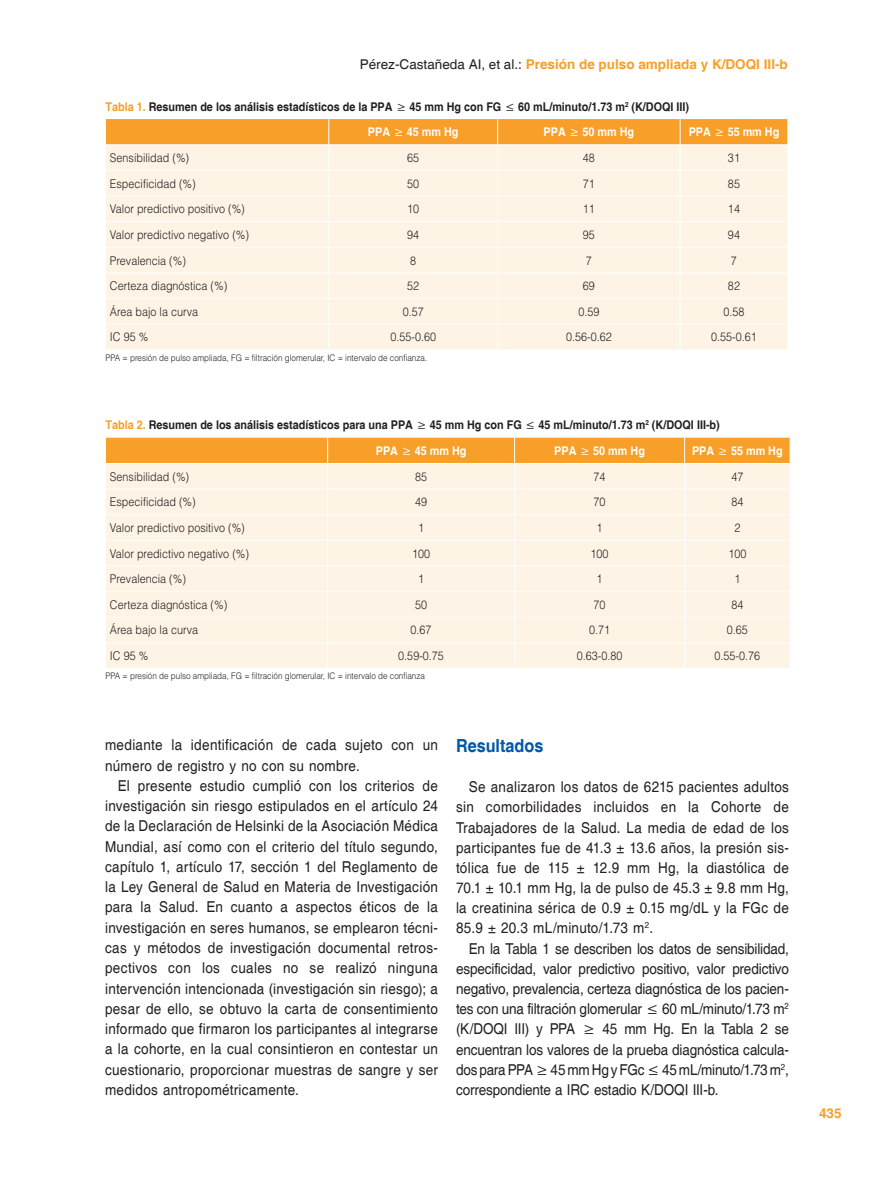
<style>
.page{position:relative;width:894px;height:1191px;background:#fff}
.page>*{position:absolute;margin:0;border:0;box-sizing:border-box;transform-origin:0 0}
.t1{font:700 18px "Helvetica";color:#0157a8;scale:.9 1}
.TX{font:15px/20.2px "Helvetica";letter-spacing:.02em;color:#231f20;text-align:justify;scale:.9 1}
.t2{font:700 13.5px "Helvetica";color:#f89f29}
.TB{font:300 12px "Helvetica LT Std";color:#231f20;scale:.9 1}
.TT{font:700 12px "Helvetica";color:#231f20;scale:.9 1}
.TBL{font:300 12px "Helvetica LT Std";color:#231f20;scale:.9 1}
.TCH{font:700 12px "Helvetica";color:#fff;scale:.9 1}
.TFN{font:300 9px "Helvetica LT Std";color:#231f20;scale:.9 1}
.s1{font-weight:400;color:#231f20}
.s2{color:#f89f29}
</style>
<div class="page">
<svg style="left:105px;top:437px;width:685px;height:231px;background:#fdebd2"></svg>
<hr style="left:105px;top:463px;width:222px;height:1px;background:#fff">
<hr style="left:327px;top:463px;width:187px;height:1px;background:#fff">
<hr style="left:514px;top:463px;width:170px;height:1px;background:#fff">
<hr style="left:684px;top:463px;width:106px;height:1px;background:#fff">
<svg style="left:105px;top:119px;width:683px;height:231px;background:#fdebd2"></svg>
<hr style="left:105px;top:144px;width:223px;height:1px;background:#fff">
<hr style="left:328px;top:144px;width:169px;height:1px;background:#fff">
<hr style="left:497px;top:144px;width:183px;height:1px;background:#fff">
<hr style="left:680px;top:144px;width:108px;height:1px;background:#fff">
<p class="t2" style="left:359px;top:56px;width:429px"><span class="s1">Pérez-Castañeda AI, et al.:</span> Presión de pulso ampliada y K/DOQI III-b</p>
<p class="TT" style="left:105px;top:99px;width:649px"><span class="s2">Tabla 1.</span> Resumen de los análisis estadísticos de la PPA ≥ 45 mm Hg con FG ≤ 60 mL/minuto/1.73 m<sup>2</sup> (K/DOQI III)</p>
<p class="TCH" style="left:368px;top:125px;width:102px">PPA ≥ 45 mm Hg</p>
<p class="TCH" style="left:543px;top:125px;width:102px">PPA ≥ 50 mm Hg</p>
<p class="TCH" style="left:688px;top:125px;width:102px">PPA ≥ 55 mm Hg</p>
<p class="TB" style="left:110px;top:150px;width:89px">Sensibilidad (%)</p>
<p class="TB" style="left:407px;top:150px;width:15px">65</p>
<p class="TB" style="left:582px;top:150px;width:15px">48</p>
<p class="TB" style="left:727px;top:150px;width:15px">31</p>
<p class="TB" style="left:110px;top:176px;width:97px">Especificidad (%)</p>
<p class="TB" style="left:407px;top:176px;width:15px">50</p>
<p class="TB" style="left:582px;top:176px;width:15px">71</p>
<p class="TB" style="left:727px;top:176px;width:15px">85</p>
<p class="TB" style="left:110px;top:201px;width:151px">Valor predictivo positivo (%)</p>
<p class="TB" style="left:407px;top:201px;width:15px">10</p>
<p class="TB" style="left:582px;top:201px;width:15px">11</p>
<p class="TB" style="left:727px;top:201px;width:15px">14</p>
<p class="TB" style="left:110px;top:227px;width:156px">Valor predictivo negativo (%)</p>
<p class="TB" style="left:407px;top:227px;width:15px">94</p>
<p class="TB" style="left:582px;top:227px;width:15px">95</p>
<p class="TB" style="left:727px;top:227px;width:15px">94</p>
<p class="TB" style="left:110px;top:253px;width:86px">Prevalencia (%)</p>
<p class="TB" style="left:410px;top:253px;width:8px">8</p>
<p class="TB" style="left:585px;top:253px;width:8px">7</p>
<p class="TB" style="left:730px;top:253px;width:8px">7</p>
<p class="TB" style="left:110px;top:278px;width:132px">Certeza diagnóstica (%)</p>
<p class="TB" style="left:407px;top:278px;width:15px">52</p>
<p class="TB" style="left:582px;top:278px;width:15px">69</p>
<p class="TB" style="left:727px;top:278px;width:15px">82</p>
<p class="TB" style="left:110px;top:304px;width:99px">Área bajo la curva</p>
<p class="TB" style="left:402px;top:304px;width:25px">0.57</p>
<p class="TB" style="left:578px;top:304px;width:25px">0.59</p>
<p class="TB" style="left:723px;top:304px;width:25px">0.58</p>
<p class="TBL" style="left:110px;top:329px;width:44px">IC 95 %</p>
<p class="TBL" style="left:390px;top:329px;width:52px">0.55-0.60</p>
<p class="TBL" style="left:566px;top:329px;width:52px">0.56-0.62</p>
<p class="TBL" style="left:710px;top:329px;width:52px">0.55-0.61</p>
<p class="TFN" style="left:105px;top:352px;width:359px">PPA = presión de pulso ampliada, FG = filtración glomerular, IC = intervalo de confianza.</p>
<p class="TT" style="left:105px;top:418px;width:683px"><span class="s2">Tabla 2.</span> Resumen de los análisis estadísticos para una PPA ≥ 45 mm Hg con FG ≤ 45 mL/minuto/1.73 m<sup>2</sup> (K/DOQI III-b)</p>
<p class="TCH" style="left:375px;top:443px;width:102px">PPA ≥ 45 mm Hg</p>
<p class="TCH" style="left:554px;top:443px;width:102px">PPA ≥ 50 mm Hg</p>
<p class="TCH" style="left:691px;top:443px;width:102px">PPA ≥ 55 mm Hg</p>
<p class="TB" style="left:110px;top:469px;width:89px">Sensibilidad (%)</p>
<p class="TB" style="left:415px;top:469px;width:15px">85</p>
<p class="TB" style="left:593px;top:469px;width:15px">74</p>
<p class="TB" style="left:731px;top:469px;width:15px">47</p>
<p class="TB" style="left:110px;top:494px;width:97px">Especificidad (%)</p>
<p class="TB" style="left:415px;top:494px;width:15px">49</p>
<p class="TB" style="left:593px;top:494px;width:15px">70</p>
<p class="TB" style="left:731px;top:494px;width:15px">84</p>
<p class="TB" style="left:110px;top:520px;width:151px">Valor predictivo positivo (%)</p>
<p class="TB" style="left:418px;top:520px;width:8px">1</p>
<p class="TB" style="left:596px;top:520px;width:8px">1</p>
<p class="TB" style="left:734px;top:520px;width:8px">2</p>
<p class="TB" style="left:110px;top:545px;width:156px">Valor predictivo negativo (%)</p>
<p class="TB" style="left:412px;top:545px;width:22px">100</p>
<p class="TB" style="left:590px;top:545px;width:22px">100</p>
<p class="TB" style="left:728px;top:545px;width:22px">100</p>
<p class="TB" style="left:110px;top:571px;width:86px">Prevalencia (%)</p>
<p class="TB" style="left:418px;top:571px;width:8px">1</p>
<p class="TB" style="left:596px;top:571px;width:8px">1</p>
<p class="TB" style="left:734px;top:571px;width:8px">1</p>
<p class="TB" style="left:110px;top:597px;width:132px">Certeza diagnóstica (%)</p>
<p class="TB" style="left:415px;top:597px;width:15px">50</p>
<p class="TB" style="left:593px;top:597px;width:15px">70</p>
<p class="TB" style="left:731px;top:597px;width:15px">84</p>
<p class="TB" style="left:110px;top:622px;width:99px">Área bajo la curva</p>
<p class="TB" style="left:410px;top:622px;width:25px">0.67</p>
<p class="TB" style="left:589px;top:622px;width:25px">0.71</p>
<p class="TB" style="left:726px;top:622px;width:25px">0.65</p>
<p class="TBL" style="left:110px;top:648px;width:44px">IC 95 %</p>
<p class="TBL" style="left:398px;top:648px;width:52px">0.59-0.75</p>
<p class="TBL" style="left:576px;top:648px;width:52px">0.63-0.80</p>
<p class="TBL" style="left:714px;top:648px;width:52px">0.55-0.76</p>
<p class="TFN" style="left:105px;top:670px;width:356px">PPA = presión de pulso ampliada, FG = filtración glomerular, IC = intervalo de confianza</p>
<p class="TX" style="left:105px;top:735px;width:371px">mediante la identificación de cada sujeto con un número de registro y no con su nombre.</p>
<p class="TX" style="left:105px;top:775px;width:371px;text-indent:13px">El presente estudio cumplió con los criterios de investigación sin riesgo estipulados en el artículo 24 de la Declaración de Helsinki de la Asociación Médica Mundial, así como con el criterio del título segundo, capítulo 1, artículo 17, sección 1 del Reglamento de la Ley General de Salud en Materia de Investigación para la Salud. En cuanto a aspectos éticos de la investigación en seres humanos, se emplearon técni&shy;cas y métodos de investigación documental retros&shy;pectivos con los cuales no se realizó ninguna intervención intencionada (investigación sin riesgo); a pesar de ello, se obtuvo la carta de consentimiento informado que firmaron los participantes al integrarse a la cohorte, en la cual consintieron en contestar un cuestionario, proporcionar muestras de sangre y ser medidos antropométricamente.</p>
<h1 class="t1" style="left:456px;top:735px;width:99px">Resultados</h1>
<p class="TX" style="left:456px;top:777px;width:371px;text-indent:13px">Se analizaron los datos de 6215 pacientes adultos sin comorbilidades incluidos en la Cohorte de Trabajadores de la Salud. La media de edad de los participantes fue de 41.3 ± 13.6 años, la presión sis&shy;tólica fue de 115 ± 12.9 mm Hg, la diastólica de 70.1 ± 10.1 mm Hg, la de pulso de 45.3 ± 9.8 mm Hg, la creatinina sérica de 0.9 ± 0.15 mg/dL y la FGc de 85.9 ± 20.3 mL/minuto/1.73 m<sup>2</sup>.</p>
<p class="TX" style="left:456px;top:938px;width:371px;text-indent:13px">En la Tabla 1 se describen los datos de sensibilidad, especificidad, valor predictivo positivo, valor predictivo negativo, prevalencia, certeza diagnóstica de los pacien&shy;tes con una filtración glomerular ≤ 60 mL/minuto/1.73 m<sup>2 </sup>(K/DOQI III) y PPA ≥ 45 mm Hg. En la Tabla 2 se encuentran los valores de la prueba diagnóstica calcula&shy;dos para PPA ≥ 45 mm Hg y FGc ≤ 45 mL/minuto/1.73 m<sup>2</sup>, correspondiente a IRC estadio K/DOQI III-b.</p>
<p class="t2" style="left:818px;top:1104px;width:24px">435</p>
</div>
